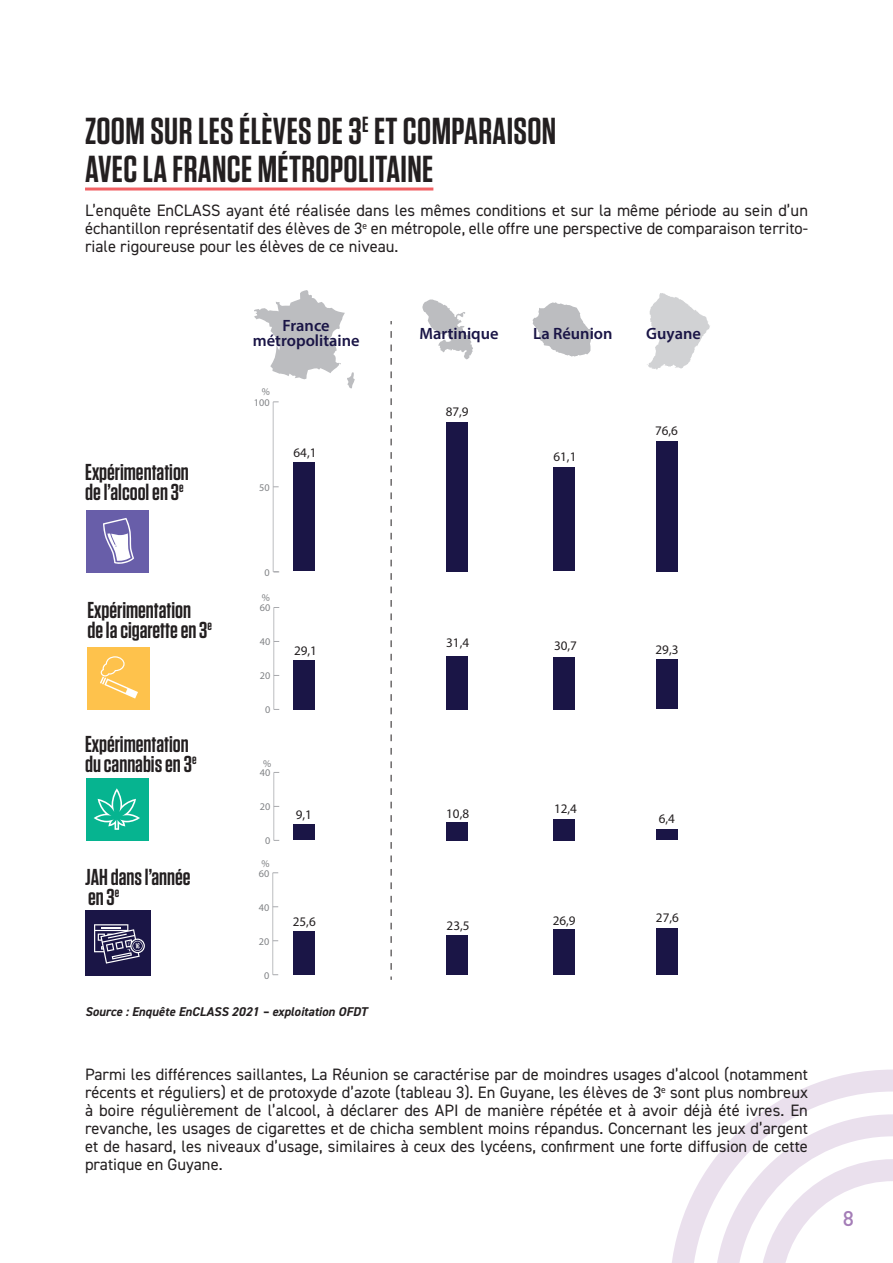
<style>
.page{position:relative;width:893px;height:1263px;background:#fff}
.page>*{position:absolute;margin:0;border:0;box-sizing:border-box;transform-origin:0 0}
.t1{font:600 37.5px/37.5px "Tungsten";letter-spacing:.01em;color:#231f20}
.t2{font:600 22.95px/19.6px "Tungsten";color:#231f20}
.t3{font:500 21px "DIN Pro";color:#a47db7}
.t4{font:16.5px/18px "DIN2014";color:#231f20;text-align:justify}
.t5{font:600 16.35px/14.7px "Myriad Pro";color:#1a1546;text-align:center}
.t6{font:13.2px "Myriad Pro";color:#231f20}
.t7{font:italic 700 12.75px "DIN2014";color:#231f20}
.t8{font:10.2px "Myriad Pro";color:#808285}
</style>
<div class="page">
<svg style="left:672px;top:1069px;width:221px;height:194px"></svg>
<hr style="left:85px;top:188px;width:348px;height:3px;background:#f16164">
<div style="left:87px;top:647px;width:63px;height:62px;background:#fec24c"></div>
<svg style="left:100px;top:656px;width:38px;height:42px"></svg>
<div style="left:87px;top:510px;width:62px;height:62px;background:#685ea9"></div>
<svg style="left:103px;top:518px;width:31px;height:46px"></svg>
<div style="left:86px;top:778px;width:62px;height:62px;background:#06b490"></div>
<svg style="left:94px;top:788px;width:46px;height:42px"></svg>
<div style="left:656px;top:441px;width:22px;height:130px;background:#1a1546"></div>
<div style="left:656px;top:659px;width:22px;height:50px;background:#1a1546"></div>
<div style="left:656px;top:829px;width:22px;height:11px;background:#1a1546"></div>
<div style="left:656px;top:928px;width:22px;height:47px;background:#1a1546"></div>
<div style="left:553px;top:467px;width:22px;height:104px;background:#1a1546"></div>
<div style="left:553px;top:657px;width:22px;height:52px;background:#1a1546"></div>
<div style="left:553px;top:819px;width:22px;height:21px;background:#1a1546"></div>
<div style="left:553px;top:929px;width:22px;height:46px;background:#1a1546"></div>
<div style="left:446px;top:422px;width:21px;height:149px;background:#1a1546"></div>
<div style="left:446px;top:656px;width:21px;height:53px;background:#1a1546"></div>
<div style="left:446px;top:822px;width:21px;height:18px;background:#1a1546"></div>
<div style="left:446px;top:935px;width:21px;height:40px;background:#1a1546"></div>
<div style="left:294px;top:462px;width:21px;height:109px;background:#1a1546"></div>
<div style="left:294px;top:660px;width:21px;height:49px;background:#1a1546"></div>
<div style="left:294px;top:825px;width:21px;height:15px;background:#1a1546"></div>
<div style="left:294px;top:931px;width:21px;height:44px;background:#1a1546"></div>
<svg style="left:533px;top:302px;width:60px;height:54px"></svg>
<svg style="left:422px;top:299px;width:51px;height:60px"></svg>
<svg style="left:647px;top:293px;width:63px;height:76px"></svg>
<svg style="left:254px;top:290px;width:101px;height:98px"></svg>
<div style="left:85px;top:911px;width:65px;height:65px;background:#1a1546"></div>
<svg style="left:94px;top:924px;width:51px;height:40px"></svg>
<svg style="left:391px;top:331px;width:1px;height:649px"></svg>
<hr style="left:273px;top:402px;width:1px;height:170px;background:#bcbdc0">
<hr style="left:273px;top:607px;width:1px;height:102px;background:#bcbdc0">
<hr style="left:273px;top:772px;width:1px;height:68px;background:#bcbdc0">
<hr style="left:272px;top:873px;width:1px;height:102px;background:#bcbdc0">
<h1 class="t1" style="left:85px;top:113px;width:473px">ZOOM SUR LES ÉLÈVES DE 3<sup>E</sup> ET COMPARAISON<br>AVEC LA FRANCE MÉTROPOLITAINE</h1>
<p class="t4" style="left:85px;top:201px;width:724px">L’enquête EnCLASS ayant été réalisée dans les mêmes conditions et sur la même période au sein d’un échantillon représentatif des élèves de 3<sup>e</sup> en métropole, elle offre une perspective de comparaison territo&shy;riale rigoureuse pour les élèves de ce niveau.</p>
<h2 class="t2" style="left:85px;top:463px;width:105px">Expérimentation de l’alcool en 3<sup>e</sup></h2>
<h2 class="t2" style="left:87px;top:601px;width:126px">Expérimentation de la cigarette en 3<sup>e</sup></h2>
<h2 class="t2" style="left:85px;top:735px;width:113px">Expérimentation du cannabis en 3<sup>e</sup></h2>
<h2 class="t2" style="left:85px;top:868px;width:107px">JAH dans l’année en 3<sup>e</sup></h2>
<p class="t5" style="left:253px;top:318px;width:108px">France métropolitaine</p>
<p class="t8" style="left:262px;top:385px;width:10px">%</p>
<p class="t8" style="left:254px;top:396px;width:17px">100</p>
<p class="t8" style="left:259px;top:481px;width:12px">50</p>
<p class="t6" style="left:294px;top:444px;width:24px">64,1</p>
<p class="t8" style="left:264px;top:566px;width:7px">0</p>
<p class="t8" style="left:262px;top:591px;width:10px">%</p>
<p class="t8" style="left:260px;top:602px;width:12px">60</p>
<p class="t8" style="left:260px;top:636px;width:12px">40</p>
<p class="t8" style="left:260px;top:670px;width:12px">20</p>
<p class="t8" style="left:265px;top:703px;width:7px">0</p>
<p class="t8" style="left:263px;top:757px;width:10px">%</p>
<p class="t8" style="left:260px;top:766px;width:12px">40</p>
<p class="t6" style="left:294px;top:642px;width:24px">29,1</p>
<p class="t5" style="left:419px;top:326px;width:81px">Martinique</p>
<p class="t5" style="left:533px;top:326px;width:81px">La Réunion</p>
<p class="t5" style="left:646px;top:326px;width:56px">Guyane</p>
<p class="t6" style="left:446px;top:404px;width:24px">87,9</p>
<p class="t6" style="left:553px;top:448px;width:24px">61,1</p>
<p class="t6" style="left:655px;top:422px;width:24px">76,6</p>
<p class="t6" style="left:446px;top:634px;width:24px">31,4</p>
<p class="t6" style="left:554px;top:638px;width:24px">30,7</p>
<p class="t6" style="left:655px;top:641px;width:24px">29,3</p>
<p class="t8" style="left:260px;top:800px;width:12px">20</p>
<p class="t8" style="left:265px;top:834px;width:7px">0</p>
<p class="t8" style="left:262px;top:858px;width:10px">%</p>
<p class="t8" style="left:259px;top:867px;width:12px">60</p>
<p class="t8" style="left:259px;top:901px;width:12px">40</p>
<p class="t8" style="left:259px;top:935px;width:12px">20</p>
<p class="t8" style="left:264px;top:969px;width:7px">0</p>
<p class="t6" style="left:296px;top:806px;width:18px">9,1</p>
<p class="t6" style="left:446px;top:805px;width:24px">10,8</p>
<p class="t6" style="left:554px;top:800px;width:24px">12,4</p>
<p class="t6" style="left:659px;top:810px;width:18px">6,4</p>
<p class="t6" style="left:293px;top:913px;width:24px">25,6</p>
<p class="t6" style="left:447px;top:917px;width:24px">23,5</p>
<p class="t6" style="left:553px;top:912px;width:24px">26,9</p>
<p class="t6" style="left:656px;top:909px;width:24px">27,6</p>
<p class="t7" style="left:85px;top:1003px;width:284px">Source : Enquête EnCLASS 2021 – exploitation OFDT</p>
<p class="t4" style="left:85px;top:1065px;width:724px">Parmi les différences saillantes, La Réunion se caractérise par de moindres usages d’alcool (notamment récents et réguliers) et de protoxyde d’azote (tableau 3). En Guyane, les élèves de 3<sup>e</sup> sont plus nombreux à boire régulièrement de l’alcool, à déclarer des API de manière répétée et à avoir déjà été ivres. En revanche, les usages de cigarettes et de chicha semblent moins répandus. Concernant les jeux d’argent et de hasard, les niveaux d’usage, similaires à ceux des lycéens, confirment une forte diffusion de cette pratique en Guyane.</p>
<p class="t3" style="left:843px;top:1201px;width:13px">8</p>
</div>
